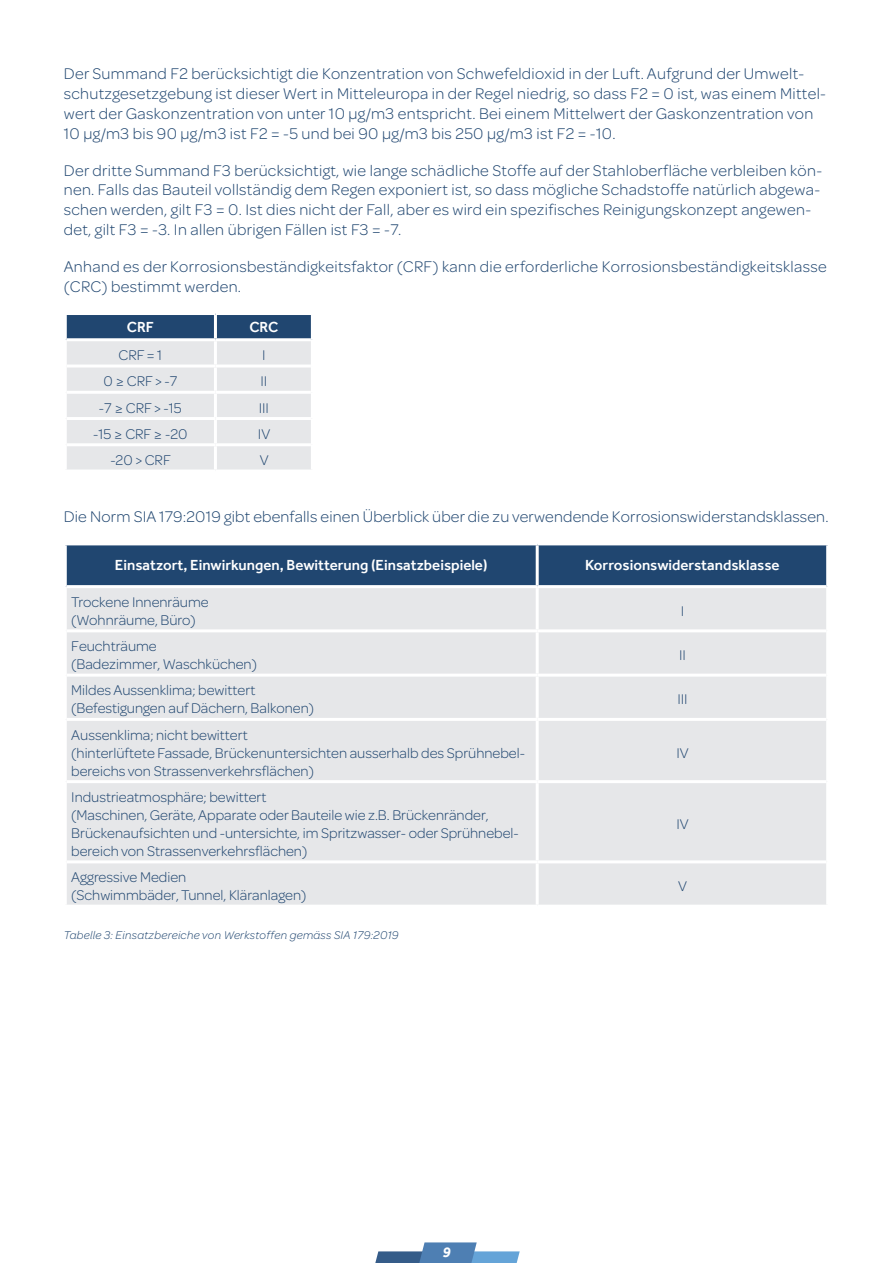
<style>
.page{position:relative;width:893px;height:1263px;background:#fff}
.page>*{position:absolute;margin:0;border:0;box-sizing:border-box;transform-origin:0 0}
.t1{font:300 16.5px/19.8px "Omnes";letter-spacing:.02em;color:#204670}
.t2{font:300 15px/18px "Omnes";color:#204670}
.t3{font:500 15px "Effra";color:#fff}
.t4{font:italic 700 15px "Effra";color:#fff}
.t5{font:italic 300 12px "Omnes";letter-spacing:.02em;color:#204670}
</style>
<div class="page">
<svg style="left:375px;top:1242px;width:145px;height:21px"></svg>
<svg style="left:67px;top:315px;width:244px;height:154px"></svg>
<hr style="left:214px;top:315px;width:3px;height:23px;background:#fff">
<hr style="left:214px;top:341px;width:3px;height:23px;background:#fff">
<hr style="left:67px;top:364px;width:148px;height:3px;background:#fff">
<hr style="left:215px;top:364px;width:96px;height:3px;background:#fff">
<hr style="left:214px;top:367px;width:3px;height:24px;background:#fff">
<hr style="left:67px;top:391px;width:148px;height:3px;background:#fff">
<hr style="left:215px;top:391px;width:96px;height:3px;background:#fff">
<hr style="left:214px;top:394px;width:3px;height:23px;background:#fff">
<hr style="left:67px;top:417px;width:148px;height:3px;background:#fff">
<hr style="left:215px;top:417px;width:96px;height:3px;background:#fff">
<hr style="left:214px;top:420px;width:3px;height:23px;background:#fff">
<hr style="left:67px;top:443px;width:148px;height:3px;background:#fff">
<hr style="left:215px;top:443px;width:96px;height:3px;background:#fff">
<hr style="left:214px;top:446px;width:3px;height:23px;background:#fff">
<hr style="left:67px;top:338px;width:148px;height:3px;background:#fff">
<hr style="left:215px;top:338px;width:96px;height:3px;background:#fff">
<div style="left:67px;top:545px;width:759px;height:40px;background:#204670"></div>
<div style="left:67px;top:588px;width:759px;height:317px;background:#e6e7e9"></div>
<hr style="left:536px;top:545px;width:3px;height:40px;background:#fff">
<hr style="left:536px;top:588px;width:3px;height:41px;background:#fff">
<hr style="left:67px;top:629px;width:470px;height:3px;background:#fff">
<hr style="left:537px;top:629px;width:289px;height:3px;background:#fff">
<hr style="left:536px;top:632px;width:3px;height:42px;background:#fff">
<hr style="left:67px;top:674px;width:470px;height:3px;background:#fff">
<hr style="left:537px;top:674px;width:289px;height:3px;background:#fff">
<hr style="left:536px;top:677px;width:3px;height:41px;background:#fff">
<hr style="left:67px;top:718px;width:470px;height:3px;background:#fff">
<hr style="left:537px;top:718px;width:289px;height:3px;background:#fff">
<hr style="left:536px;top:721px;width:3px;height:59px;background:#fff">
<hr style="left:67px;top:780px;width:470px;height:3px;background:#fff">
<hr style="left:537px;top:780px;width:289px;height:3px;background:#fff">
<hr style="left:536px;top:783px;width:3px;height:77px;background:#fff">
<hr style="left:67px;top:860px;width:470px;height:3px;background:#fff">
<hr style="left:537px;top:860px;width:289px;height:3px;background:#fff">
<hr style="left:536px;top:863px;width:3px;height:42px;background:#fff">
<p class="t1" style="left:64px;top:63px;width:764px">Der Summand F2 berücksichtigt die Konzentration von Schwefeldioxid in der Luft. Aufgrund der Umwelt&shy;schutzgesetzgebung ist dieser Wert in Mitteleuropa in der Regel niedrig, so dass F2 = 0 ist, was einem Mittel&shy;wert der Gaskonzentration von unter 10 μg/m3 entspricht. Bei einem Mittelwert der Gaskonzentration von 10 μg/m3 bis 90 μg/m3 ist F2 = -5 und bei 90 μg/m3 bis 250 μg/m3 ist F2 = -10.</p>
<p class="t1" style="left:64px;top:159px;width:760px">Der dritte Summand F3 berücksichtigt, wie lange schädliche Stoffe auf der Stahloberfläche verbleiben kön&shy;nen. Falls das Bauteil vollständig dem Regen exponiert ist, so dass mögliche Schadstoffe natürlich abgewa&shy;schen werden, gilt F3 = 0. Ist dies nicht der Fall, aber es wird ein spezifisches Reinigungskonzept angewen&shy;det, gilt F3 = -3. In allen übrigen Fällen ist F3 = -7.</p>
<p class="t1" style="left:64px;top:256px;width:764px">Anhand es der Korrosionsbeständigkeitsfaktor (CRF) kann die erforderliche Korrosionsbeständigkeitsklasse (CRC) bestimmt werden.</p>
<p class="t3" style="left:127px;top:318px;width:28px">CRF</p>
<p class="t3" style="left:249px;top:318px;width:31px">CRC</p>
<p class="t2" style="left:119px;top:345px;width:45px">CRF = 1</p>
<p class="t2" style="left:262px;top:345px;width:5px">I</p>
<p class="t2" style="left:103px;top:371px;width:75px">0 ≥ CRF &gt; -7</p>
<p class="t2" style="left:260px;top:371px;width:8px">II</p>
<p class="t2" style="left:99px;top:398px;width:84px">-7 ≥ CRF &gt; -15</p>
<p class="t2" style="left:259px;top:398px;width:12px">III</p>
<p class="t2" style="left:93px;top:424px;width:96px">-15 ≥ CRF ≥ -20</p>
<p class="t2" style="left:258px;top:424px;width:14px">IV</p>
<p class="t2" style="left:110px;top:450px;width:62px">-20 &gt; CRF</p>
<p class="t2" style="left:260px;top:450px;width:10px">V</p>
<p class="t1" style="left:64px;top:506px;width:766px">Die Norm SIA 179:2019 gibt ebenfalls einen Überblick über die zu verwendende Korrosionswiderstandsklassen.</p>
<p class="t3" style="left:115px;top:556px;width:374px">Einsatzort, Einwirkungen, Bewitterung (Einsatzbeispiele)</p>
<p class="t3" style="left:585px;top:556px;width:196px">Korrosionswiderstandsklasse</p>
<p class="t2" style="left:71px;top:592px;width:139px">Trockene Innenräume (Wohnräume, Büro)</p>
<p class="t2" style="left:681px;top:601px;width:5px">I</p>
<p class="t2" style="left:71px;top:636px;width:187px">Feuchträume<br>(Badezimmer, Waschküchen)</p>
<p class="t2" style="left:679px;top:645px;width:8px">II</p>
<p class="t2" style="left:71px;top:680px;width:244px">Mildes Aussenklima; bewittert (Befestigungen auf Dächern, Balkonen)</p>
<p class="t2" style="left:677px;top:689px;width:12px">III</p>
<p class="t2" style="left:71px;top:725px;width:455px">Aussenklima; nicht bewittert<br>(hinterlüftete Fassade, Brückenuntersichten ausserhalb des Sprühnebel&shy;bereichs von Strassenverkehrsflächen)</p>
<p class="t2" style="left:676px;top:743px;width:14px">IV</p>
<p class="t2" style="left:71px;top:787px;width:449px">Industrieatmosphäre; bewittert<br>(Maschinen, Geräte, Apparate oder Bauteile wie z.B. Brückenränder, Brückenaufsichten und -untersichte, im Spritzwasser- oder Sprühnebel&shy;bereich von Strassenverkehrsflächen)</p>
<p class="t2" style="left:676px;top:814px;width:14px">IV</p>
<p class="t2" style="left:71px;top:867px;width:237px">Aggressive Medien<br>(Schwimmbäder, Tunnel, Kläranlagen)</p>
<p class="t2" style="left:678px;top:876px;width:10px">V</p>
<p class="t5" style="left:64px;top:927px;width:337px">Tabelle 3: Einsatzbereiche von Werkstoffen gemäss SIA 179:2019</p>
<p class="t4" style="left:442px;top:1243px;width:10px">9</p>
</div>
